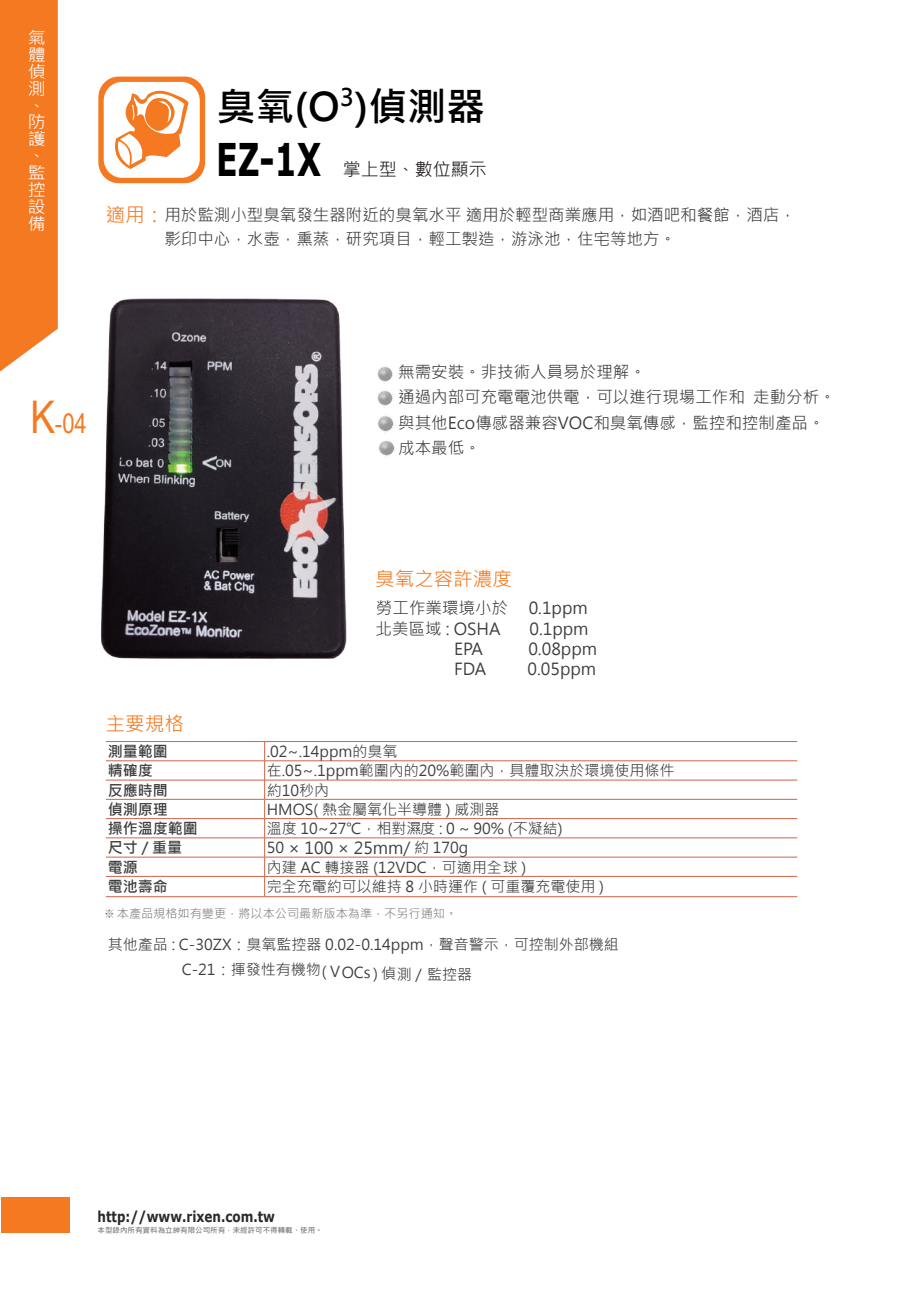
<style>
.page{position:relative;width:919px;height:1289px;background:#fff}
.page>*{position:absolute;margin:0;border:0;box-sizing:border-box;transform-origin:0 0}
.t1{font:700 45px "Verdana";color:#000;scale:.7 1}
.t2{font:700 39px "Microsoft Jheng Hei";color:#000}
.t3{font:27px "Arial Narrow";color:#f47921}
.t4{font:19.5px "Microsoft Jheng Hei";color:#f47921}
.t5{font:18px "Microsoft Jheng Hei";color:#231f20}
.t6{font:16.95px/17px "Microsoft Jheng Hei";color:#fff;scale:1.06 1}
.t7{font:16.5px/25.5px "Microsoft Jheng Hei";color:#3e3e3f}
.t8{font:15px/27.3px "Microsoft Jheng Hei";color:#3e3e3f}
.t9{font:700 15px "Microsoft Jheng Hei";color:#3e3e3f}
.t10{font:700 15px "Verdana";color:#2b292a;scale:.8 1}
.t11{font:12.15px "Microsoft Jheng Hei";color:#808285}
.t12{font:700 7.5px "Microsoft Jheng Hei";color:#808285}
.s1{font-size:19.5px;color:#f47921}
.s2{font-size:45px}
.s3{font-size:15px}
.s4{font-family:"P Ming Li U";font-size:10.95px;color:#6c6d70}
</style>
<div class="page">
<svg style="left:0;top:0;width:58px;height:371px"></svg>
<div style="left:1px;top:1197px;width:68px;height:35px;background:#f47921"></div>
<svg style="left:98px;top:77px;width:107px;height:106px"></svg>
<hr style="left:106px;top:741px;width:158px;height:1px;background:#d16247">
<hr style="left:264px;top:741px;width:533px;height:1px;background:#d16247">
<hr style="left:106px;top:760px;width:158px;height:1px;background:#d16247">
<hr style="left:264px;top:760px;width:533px;height:1px;background:#d16247">
<hr style="left:106px;top:779px;width:158px;height:1px;background:#d16247">
<hr style="left:264px;top:779px;width:533px;height:1px;background:#d16247">
<hr style="left:106px;top:799px;width:158px;height:1px;background:#d16247">
<hr style="left:264px;top:799px;width:533px;height:1px;background:#d16247">
<hr style="left:106px;top:818px;width:158px;height:1px;background:#d16247">
<hr style="left:264px;top:818px;width:533px;height:1px;background:#d16247">
<hr style="left:106px;top:837px;width:158px;height:1px;background:#d16247">
<hr style="left:264px;top:837px;width:533px;height:1px;background:#d16247">
<hr style="left:106px;top:856px;width:158px;height:1px;background:#d16247">
<hr style="left:264px;top:856px;width:533px;height:1px;background:#d16247">
<hr style="left:106px;top:876px;width:158px;height:1px;background:#d16247">
<hr style="left:264px;top:876px;width:533px;height:1px;background:#d16247">
<svg style="left:264px;top:741px;width:1px;height:155px"></svg>
<hr style="left:106px;top:896px;width:158px;height:1px;background:#d16247">
<hr style="left:264px;top:896px;width:533px;height:1px;background:#d16247">
<img style="left:377px;top:366px;width:16px;height:42px">
<img style="left:377px;top:416px;width:18px;height:40px">
<img style="left:101px;top:298px;width:246px;height:361px">
<p class="t6" style="left:28px;top:29px;width:18px">氣體偵測︑防護︑監控設備</p>
<h2 class="t2" style="left:216px;top:82px;width:270px">臭氧(O<sup>3</sup>)偵測器</h2>
<h1 class="t1" style="left:216px;top:128px;width:151px">EZ-1X</h1>
<p class="t5" style="left:342px;top:158px;width:145px">掌上型、數位顯示</p>
<p class="t7" style="left:164px;top:203px;width:633px;line-height:24px;text-indent:-59px"><span class="s1">適用：</span>用於監測小型臭氧發生器附近的臭氧水平 適用於輕型商業應用，如酒吧和餐館，酒店，影印中心，水壺，熏蒸，研究項目，輕工製造，游泳池，住宅等地方。</p>
<h3 class="t3" style="left:30px;top:404px;width:58px"><span class="s2">K</span>-04</h3>
<p class="t7" style="left:398px;top:359px;width:439px">無需安裝。非技術人員易於理解。<br>通過內部可充電電池供電，可以進行現場工作和 走動分析。與其他Eco傳感器兼容VOC和臭氧傳感，監控和控制產品。成本最低。</p>
<p class="t4" style="left:375px;top:566px;width:138px">臭氧之容許濃度</p>
<p class="t4" style="left:106px;top:711px;width:79px">主要規格</p>
<p class="t7" style="left:376px;top:595px;width:133px">勞工作業環境小於</p>
<p class="t7" style="left:528px;top:595px;width:61px">0.1ppm</p>
<p class="t7" style="left:375px;top:616px;width:126px">北美區域 : OSHA</p>
<p class="t7" style="left:529px;top:616px;width:61px">0.1ppm</p>
<p class="t7" style="left:454px;top:636px;width:30px">EPA</p>
<p class="t7" style="left:528px;top:636px;width:70px">0.08ppm</p>
<p class="t7" style="left:454px;top:656px;width:34px">FDA</p>
<p class="t7" style="left:527px;top:656px;width:70px">0.05ppm</p>
<p class="t9" style="left:108px;top:742px;width:61px">測量範圍</p>
<p class="t8" style="left:267px;top:738px;width:132px">.02~.14ppm的臭氧</p>
<p class="t9" style="left:108px;top:761px;width:46px">精確度</p>
<p class="t8" style="left:267px;top:757px;width:409px">在.05~.1ppm範圍內的20%範圍內，具體取決於環境使用條件</p>
<p class="t9" style="left:108px;top:780px;width:61px">反應時間</p>
<p class="t8" style="left:267px;top:776px;width:64px">約10秒內</p>
<p class="t9" style="left:108px;top:800px;width:61px">偵測原理</p>
<p class="t8" style="left:267px;top:795px;width:234px">HMOS( 熱金屬氧化半導體 ) 威測器</p>
<p class="t9" style="left:108px;top:819px;width:91px">操作溫度範圍</p>
<p class="t8" style="left:267px;top:815px;width:297px">溫度 10~27℃，相對濕度 : 0 ~ 90% (不凝結)</p>
<p class="t9" style="left:108px;top:838px;width:76px">尺寸 / 重量</p>
<p class="t7" style="left:267px;top:835px;width:203px"><span class="s3">50</span> × 100 × 25mm/ <span class="s3">約 170g</span></p>
<p class="t9" style="left:108px;top:857px;width:31px">電源</p>
<p class="t8" style="left:267px;top:853px;width:261px">內建 AC 轉接器 (12VDC，可適用全球 )</p>
<p class="t9" style="left:108px;top:877px;width:61px">電池壽命</p>
<p class="t8" style="left:267px;top:872px;width:339px">完全充電約可以維持 8 小時運作 ( 可重覆充電使用 )</p>
<p class="t11" style="left:105px;top:906px;width:354px"><span class="s4">※</span> 本產品規格如有變更，將以本公司最新版本為準，不另行通知。</p>
<p class="t8" style="left:182px;top:930px;width:438px;text-indent:-74px">其他產品 : C-30ZX：臭氧監控器 0.02-0.14ppm，聲音警示，可控制外部機組<br>C-21：揮發性有機物( VOCs ) 偵測 / 監控器</p>
<p class="t10" style="left:98px;top:1205px;width:223px">http://www.rixen.com.tw</p>
<p class="t12" style="left:98px;top:1225px;width:226px">本型錄內所有資料為立紳有限公司所有，未經許可不得轉載、使用。</p>
</div>
